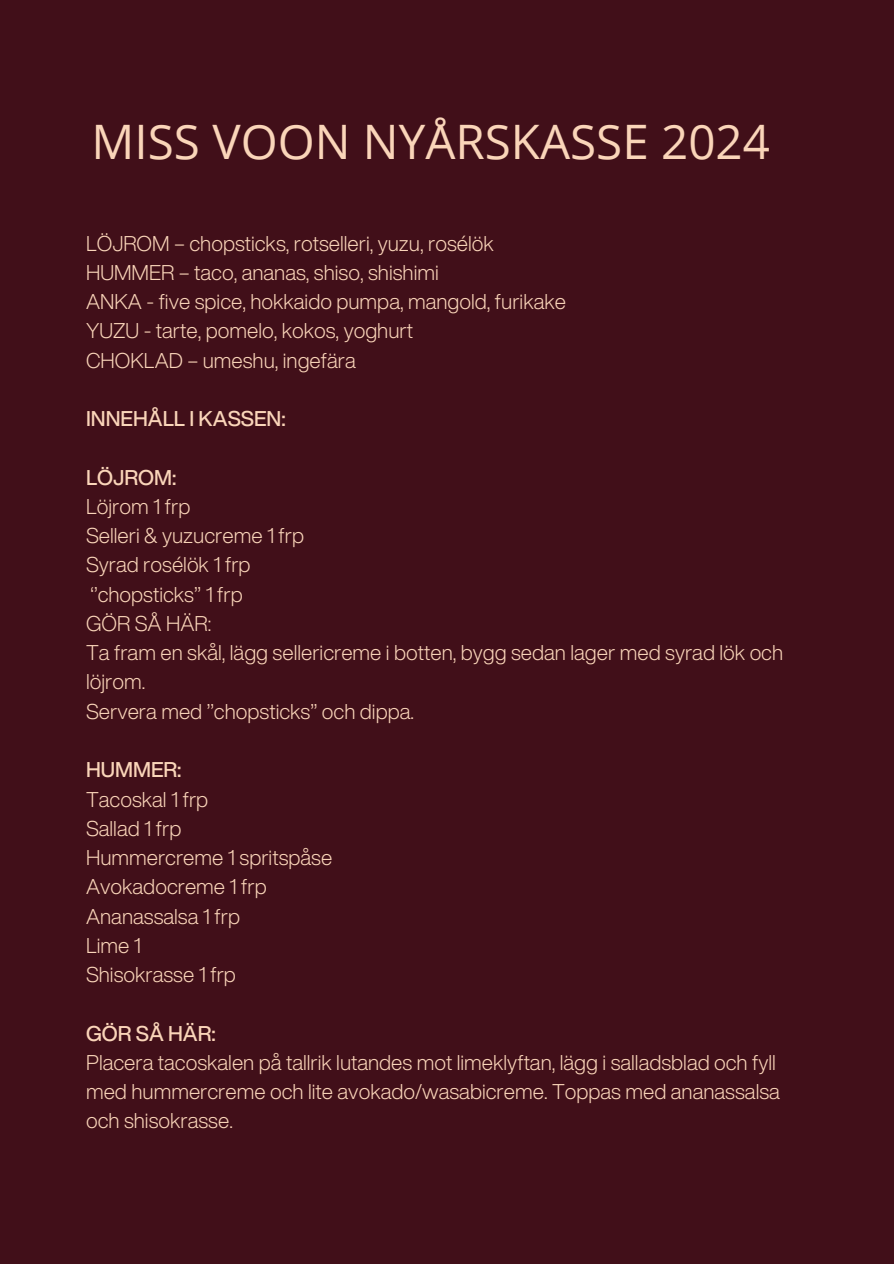
<style>
.page{position:relative;width:894px;height:1264px;background:#fff}
.page>*{position:absolute;margin:0;border:0;box-sizing:border-box;transform-origin:0 0}
.t1{font:47.55px "Open Sans";color:#fad5b9}
.t2{font:300 21px/29.2px "Helvetica Now Display";color:#fad5b9}
.t3{font:500 21px "Helvetica Now Display";color:#fad5b9}
</style>
<div class="page">
<div style="left:0;top:0;width:893px;height:1263px;background:#410f19"></div>
<p class="t1" style="left:92px;top:108px;width:679px">MISS VOON NYÅRSKASSE 2024</p>
<h1 class="t2" style="left:86px;top:228px;width:409px">LÖJROM – chopsticks, rotselleri, yuzu, rosélök</h1>
<p class="t2" style="left:86px;top:257px;width:354px">HUMMER – taco, ananas, shiso, shishimi</p>
<p class="t2" style="left:86px;top:286px;width:481px">ANKA - five spice, hokkaido pumpa, mangold, furikake</p>
<p class="t2" style="left:86px;top:316px;width:328px">YUZU - tarte, pomelo, kokos, yoghurt</p>
<p class="t2" style="left:86px;top:345px;width:271px">CHOKLAD – umeshu, ingefära</p>
<p class="t3" style="left:86px;top:403px;width:201px">INNEHÅLL I KASSEN:</p>
<h2 class="t3" style="left:86px;top:461px;width:92px">LÖJROM:</h2>
<p class="t2" style="left:86px;top:491px;width:106px">Löjrom 1 frp</p>
<p class="t2" style="left:86px;top:520px;width:220px">Selleri &amp; yuzucreme 1 frp</p>
<p class="t2" style="left:86px;top:550px;width:166px">Syrad rosélök 1 frp</p>
<p class="t2" style="left:90px;top:579px;width:154px">‘’chopsticks’’ 1 frp</p>
<p class="t2" style="left:86px;top:608px;width:127px">GÖR SÅ HÄR:</p>
<p class="t2" style="left:86px;top:637px;width:698px">Ta fram en skål, lägg sellericreme i botten, bygg sedan lager med syrad lök och löjrom.</p>
<p class="t2" style="left:86px;top:696px;width:329px">Servera med ’’chopsticks’’ och dippa.</p>
<p class="t3" style="left:86px;top:754px;width:97px">HUMMER:</p>
<p class="t2" style="left:86px;top:784px;width:124px">Tacoskal 1 frp</p>
<p class="t2" style="left:86px;top:813px;width:97px">Sallad 1 frp</p>
<p class="t2" style="left:86px;top:842px;width:248px">Hummercreme 1 spritspåse</p>
<p class="t2" style="left:86px;top:871px;width:182px">Avokadocreme 1 frp</p>
<p class="t2" style="left:86px;top:901px;width:155px">Ananassalsa 1 frp</p>
<p class="t2" style="left:86px;top:930px;width:56px">Lime 1</p>
<p class="t2" style="left:86px;top:959px;width:151px">Shisokrasse 1 frp</p>
<p class="t3" style="left:86px;top:1017px;width:131px">GÖR SÅ HÄR:</p>
<p class="t2" style="left:86px;top:1047px;width:695px">Placera tacoskalen på tallrik lutandes mot limeklyftan, lägg i salladsblad och fyll med hummercreme och lite avokado/wasabicreme. Toppas med ananassalsa och shisokrasse.</p>
</div>
